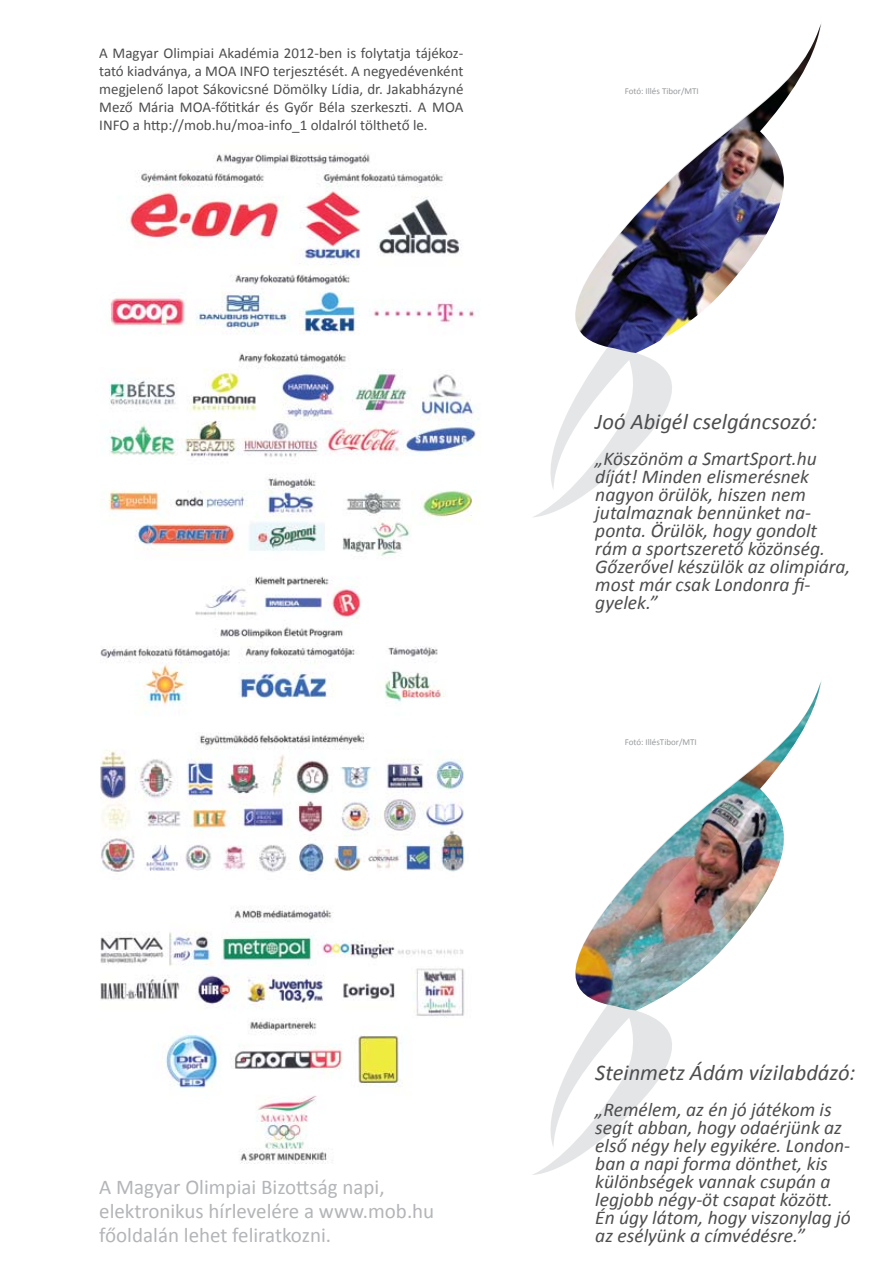
<style>
.page{position:relative;width:893px;height:1263px;background:#fff}
.page>*{position:absolute;margin:0;border:0;box-sizing:border-box;transform-origin:0 0}
.t1{font:italic 22.5px "Calibri";color:#4d4d4f}
.t2{font:21px/24px "Calibri";color:#b3b5b8}
.t3{font:italic 19.5px/18px "Calibri";color:#4d4d4f}
.t4{font:15px/18px "Calibri";color:#4d4d4f;text-align:justify}
.t5{font:9px "Calibri";color:#979a9c}
</style>
<div class="page">
<img style="left:533px;top:681px;width:289px;height:494px">
<svg style="left:534px;top:24px;width:288px;height:493px"></svg>
<img style="left:100px;top:153px;width:378px;height:1010px">
<p class="t4" style="left:99px;top:43px;width:366px">A Magyar Olimpiai Akadémia 2012-ben is folytatja tájékoz&shy;tató kiadványa, a MOA INFO terjesztését. A negyedévenként megjelenő lapot Sákovicsné Dömölky Lídia, dr. Jakabházyné Mező Mária MOA-főtitkár és Győr Béla szerkeszti. A MOA INFO a http://mob.hu/moa-info_1 oldalról tölthető le.</p>
<p class="t2" style="left:99px;top:1173px;width:337px">A Magyar Olimpiai Bizottság napi, elektronikus hírlevelére a www.mob.hu főoldalán lehet feliratkozni.</p>
<p class="t5" style="left:625px;top:86px;width:76px">Fotó: Illés Tibor/MTI</p>
<p class="t1" style="left:595px;top:407px;width:223px">Joó Abigél cselgáncsozó:</p>
<p class="t3" style="left:595px;top:448px;width:257px">„Köszönöm a SmartSport.hu díját! Minden elismerésnek nagyon örülök, hiszen nem jutalmaznak bennünket na&shy;ponta. Örülök, hogy gondolt rám a sportszerető közönség.<br>Gőzerővel készülök az olimpiára, most már csak Londonra fi&shy;gyelek.”</p>
<p class="t5" style="left:625px;top:736px;width:74px">Fotó: IllésTibor/MTI</p>
<p class="t1" style="left:595px;top:1058px;width:262px">Steinmetz Ádám vízilabdázó:</p>
<p class="t3" style="left:595px;top:1099px;width:257px">„Remélem, az én jó játékom is segít abban, hogy odaérjünk az első négy hely egyikére. London&shy;ban a napi forma dönthet, kis különbségek vannak csupán a legjobb négy-öt csapat között.<br>Én úgy látom, hogy viszonylag jó az esélyünk a címvédésre.”</p>
</div>
